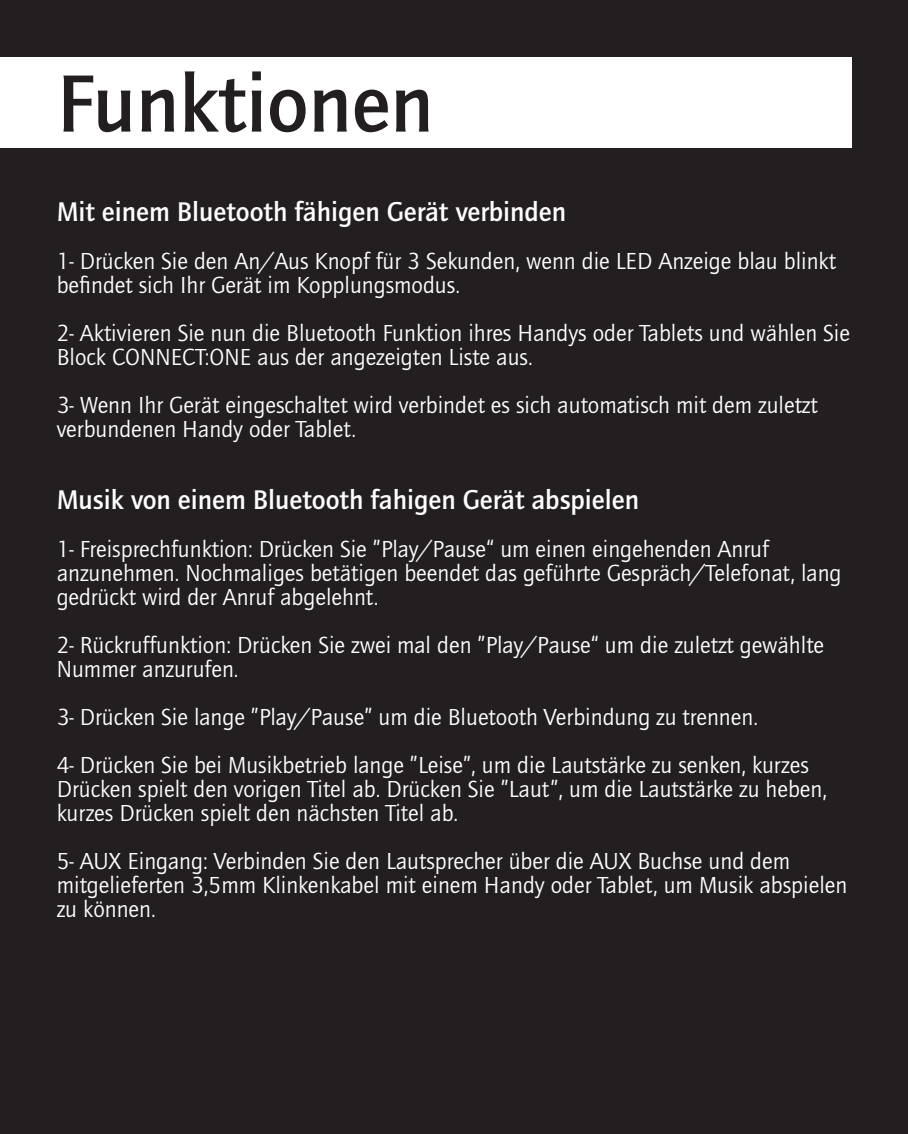
<style>
.page{position:relative;width:908px;height:1134px;background:#fff}
.page>*{position:absolute;margin:0;border:0;box-sizing:border-box;transform-origin:0 0}
.t1{font:500 84px "Quay Sans ITC Std";color:#231f20}
.t2{font:500 28px "Quay Sans ITC Std";color:#fff}
.t3{font:24px/24px "Quay Sans ITC Std";color:#fff}
</style>
<div class="page">
<div style="left:0;top:0;width:907px;height:1134px;background:#231f20"></div>
<div style="left:0;top:57px;width:850px;height:90px;background:#fff"></div>
<h1 class="t1" style="left:57px;top:55px;width:378px">Funktionen</h1>
<p class="t2" style="left:57px;top:195px;width:510px">Mit einem Bluetooth fähigen Gerät verbinden</p>
<p class="t3" style="left:57px;top:249px;width:780px">1- Drücken Sie den An/Aus Knopf für 3 Sekunden, wenn die LED Anzeige blau blinkt befindet sich Ihr Gerät im Kopplungsmodus.</p>
<p class="t3" style="left:57px;top:321px;width:794px">2- Aktivieren Sie nun die Bluetooth Funktion ihres Handys oder Tablets und wählen Sie<br>Block CONNECT:ONE aus der angezeigten Liste aus.</p>
<p class="t3" style="left:57px;top:393px;width:762px">3- Wenn Ihr Gerät eingeschaltet wird verbindet es sich automatisch mit dem zuletzt verbundenen Handy oder Tablet.</p>
<p class="t2" style="left:57px;top:483px;width:583px">Musik von einem Bluetooth fahigen Gerät abspielen</p>
<p class="t3" style="left:57px;top:537px;width:785px">1- Freisprechfunktion: Drücken Sie ”Play/Pause“ um einen eingehenden Anruf anzunehmen. Nochmaliges betätigen beendet das geführte Gespräch/Telefonat, lang gedrückt wird der Anruf abgelehnt.</p>
<p class="t3" style="left:57px;top:633px;width:768px">2- Rückruffunktion: Drücken Sie zwei mal den ”Play/Pause“ um die zuletzt gewählte<br>Nummer anzurufen.</p>
<p class="t3" style="left:57px;top:693px;width:753px;line-height:48px">3- Drücken Sie lange ”Play/Pause” um die Bluetooth Verbindung zu trennen.<br>4- Drücken Sie bei Musikbetrieb lange ”Leise”, um die Lautstärke zu senken, kurzes</p>
<p class="t3" style="left:57px;top:777px;width:771px">Drücken spielt den vorigen Titel ab. Drücken Sie ”Laut”, um die Lautstärke zu heben, kurzes Drücken spielt den nächsten Titel ab.</p>
<p class="t3" style="left:57px;top:849px;width:791px">5- AUX Eingang: Verbinden Sie den Lautsprecher über die AUX Buchse und dem mitgelieferten 3,5mm Klinkenkabel mit einem Handy oder Tablet, um Musik abspielen zu können.</p>
</div>
